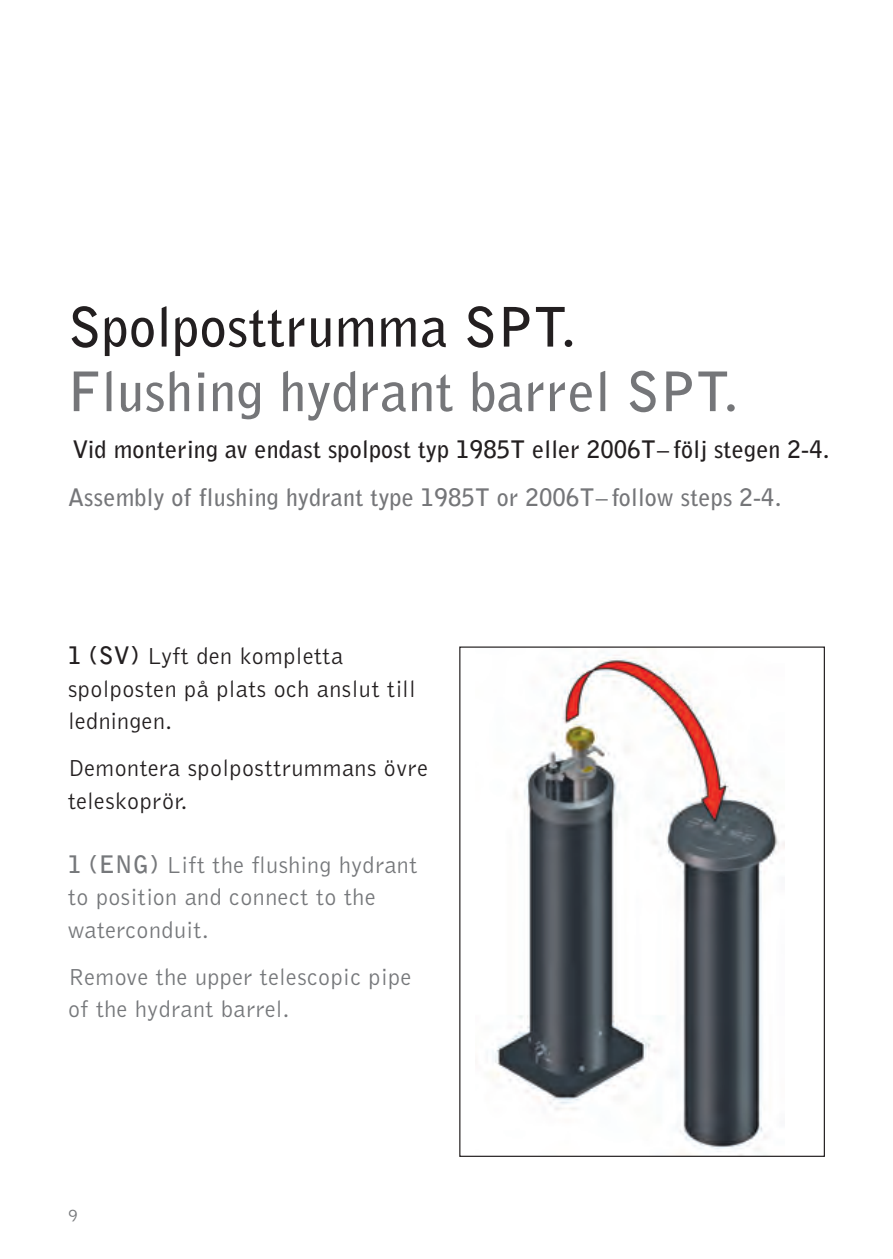
<style>
.page{position:relative;width:893px;height:1259px;background:#fff}
.page>*{position:absolute;margin:0;border:0;box-sizing:border-box;transform-origin:0 0}
.t1{font:700 54px "Bell Gothic";letter-spacing:.01em;color:#757679}
.t2{font:700 54px "Bell Gothic";letter-spacing:.01em;color:#231f20}
.t3{font:300 24px/32.4px "Bell Gothic";letter-spacing:.02em;color:#76787b}
.t4{font:300 24px/32.4px "Bell Gothic";letter-spacing:.02em;color:#231f20}
.t5{font:700 24px "Bell Gothic";letter-spacing:.01em;color:#231f20}
.t6{font:700 24px "Bell Gothic";letter-spacing:.01em;color:#757679}
.t7{font:300 18px "Bell Gothic";color:#76787b}
.s1{font-weight:700}
</style>
<div class="page">
<img style="left:490px;top:652px;width:295px;height:503px">
<h1 class="t2" style="left:68px;top:307px;width:509px">Spolposttrumma SPT.</h1>
<h1 class="t1" style="left:68px;top:371px;width:672px">Flushing hydrant barrel SPT.</h1>
<p class="t5" style="left:72px;top:440px;width:759px">Vid montering av endast spolpost typ 1985T eller 2006T– följ stegen 2-4.</p>
<p class="t6" style="left:68px;top:488px;width:715px">Assembly of flushing hydrant type 1985T or 2006T– follow steps 2-4.</p>
<p class="t4" style="left:68px;top:641px;width:349px"><span class="s1">1 (SV)</span> Lyft den kompletta spolposten på plats och anslut till ledningen.</p>
<p class="t4" style="left:68px;top:753px;width:361px">Demontera spolposttrummans övre teleskoprör.</p>
<p class="t3" style="left:68px;top:850px;width:351px"><span class="s1">1 (ENG)</span> Lift the flushing hydrant to position and connect to the waterconduit.</p>
<p class="t3" style="left:68px;top:962px;width:345px">Remove the upper telescopic pipe of the hydrant barrel.</p>
<p class="t7" style="left:68px;top:1208px;width:12px">9</p>
</div>
